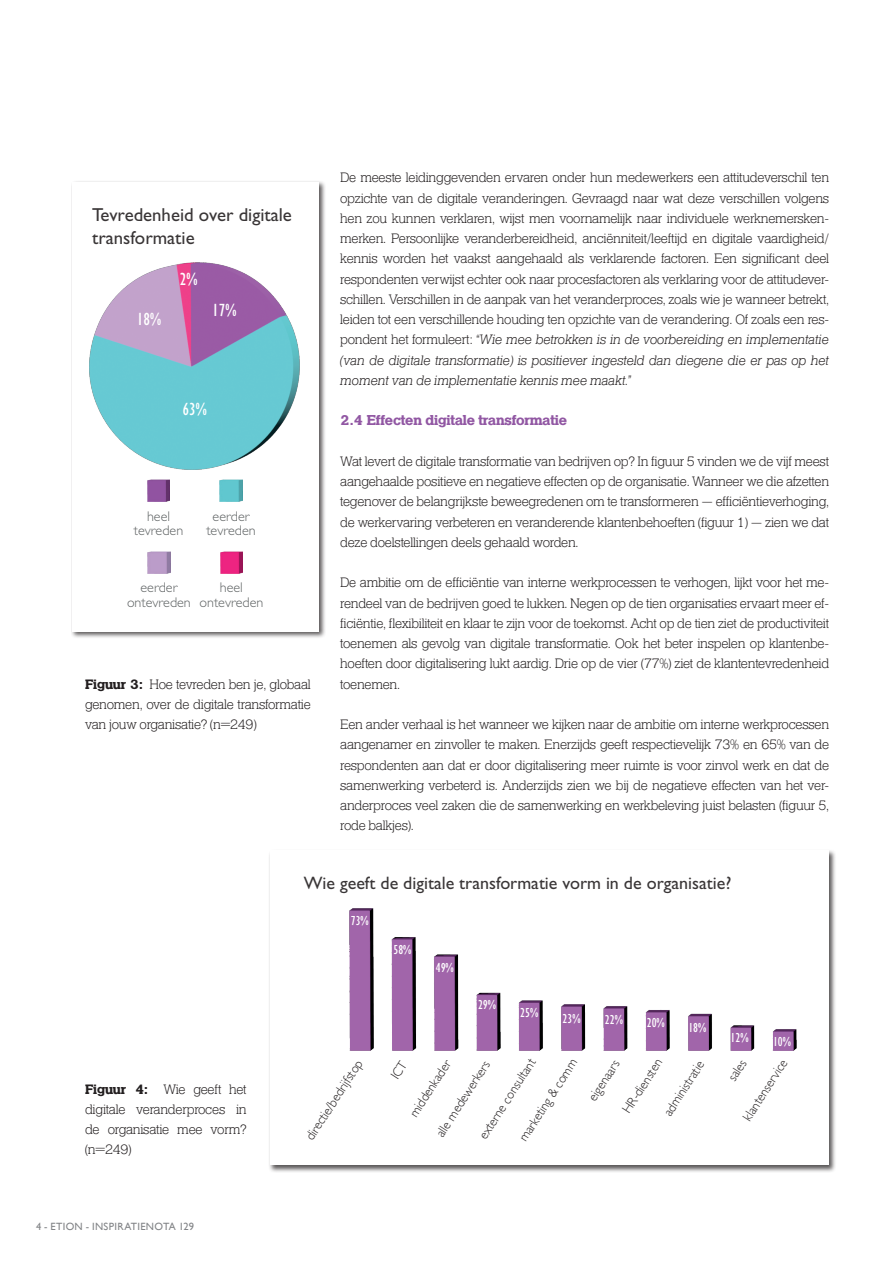
<style>
.page{position:relative;width:893px;height:1263px;background:#fff}
.page>*{position:absolute;margin:0;border:0;box-sizing:border-box;transform-origin:0 0}
.t1{font:18.75px/22.5px "Gill Sans Std";color:rgb(35 31 32/.9)}
.t2{font:condensed 18.15px "Gill Sans Std";color:#fff}
.t3{font:18px "Gill Sans Std";color:rgb(35 31 32/.9)}
.t4{font:700 15px "Helserif";letter-spacing:-.02em;color:#9157a3}
.t5{font:300 14.25px/20.2px "Helserif";letter-spacing:-.02em;color:#231f20;text-align:justify}
.t6{font:300 14.1px/14.1px "Gill Sans Std";color:#5d6162;text-align:center}
.t7{font:300 13.5px "Gill Sans Std";color:#231f20;scale:.94 1}
.t8{font:condensed 13.5px "Gill Sans Std";color:#fff}
.t9{font:10.5px "Gill Sans";letter-spacing:.025em;color:#818386}
.s1{font-weight:700}
.s2{font-style:italic}
</style>
<div class="page">
<div style="left:269px;top:849px;width:568px;height:324px;background:#231f20;opacity:.75"></div>
<div style="left:270px;top:851px;width:559px;height:314px;background:#fff"></div>
<div style="left:71px;top:181px;width:256px;height:458px;background:#231f20;opacity:.75"></div>
<div style="left:72px;top:182px;width:247px;height:449px;background:#fff"></div>
<img style="left:220px;top:551px;width:22px;height:22px">
<img style="left:89px;top:262px;width:211px;height:207px">
<img style="left:148px;top:551px;width:22px;height:22px">
<img style="left:220px;top:479px;width:22px;height:23px">
<img style="left:147px;top:479px;width:23px;height:23px">
<img style="left:349px;top:908px;width:447px;height:143px">
<h1 class="t1" style="left:92px;top:204px;width:201px">Tevredenheid over digitale transformatie</h1>
<p class="t2" style="left:137px;top:309px;width:26px">18%</p>
<p class="t2" style="left:180px;top:269px;width:19px">2%</p>
<p class="t2" style="left:212px;top:300px;width:26px">17%</p>
<p class="t2" style="left:183px;top:400px;width:26px">63%</p>
<p class="t6" style="left:134px;top:509px;width:51px">heel tevreden</p>
<p class="t6" style="left:206px;top:509px;width:51px">eerder tevreden</p>
<p class="t6" style="left:127px;top:581px;width:65px">eerder ontevreden</p>
<p class="t6" style="left:199px;top:581px;width:65px">heel ontevreden</p>
<p class="t5" style="left:85px;top:674px;width:227px"><span class="s1">Figuur 3:</span> Hoe tevreden ben je, globaal genomen, over de digitale transformatie van jouw organisatie? (n=249)</p>
<p class="t5" style="left:340px;top:168px;width:491px">De meeste leidinggevenden ervaren onder hun medewerkers een attitudeverschil ten opzichte van de digitale veranderingen. Gevraagd naar wat deze verschillen volgens hen zou kunnen verklaren, wijst men voornamelijk naar individuele werknemersken&shy;merken. Persoonlijke veranderbereidheid, anciënniteit/leeftijd en digitale vaardigheid/ kennis worden het vaakst aangehaald als verklarende factoren. Een significant deel respondenten verwijst echter ook naar procesfactoren als verklaring voor de attitudever&shy;schillen. Verschillen in de aanpak van het veranderproces, zoals wie je wanneer betrekt, leiden tot een verschillende houding ten opzichte van de verandering. Of zoals een res&shy;pondent het formuleert: <span class="s2">“Wie mee betrokken is in de voorbereiding en implementatie (van de digitale transformatie) is positiever ingesteld dan diegene die er pas op het moment van de implementatie kennis mee maakt.”</span></p>
<p class="t4" style="left:340px;top:411px;width:229px">2.4 Effecten digitale transformatie</p>
<p class="t5" style="left:340px;top:452px;width:491px">Wat levert de digitale transformatie van bedrijven op? In figuur 5 vinden we de vijf meest aangehaalde positieve en negatieve effecten op de organisatie. Wanneer we die afzetten tegenover de belangrijkste beweegredenen om te transformeren — efficiëntieverhoging, de werkervaring verbeteren en veranderende klantenbehoeften (figuur 1) — zien we dat deze doelstellingen deels gehaald worden.</p>
<p class="t5" style="left:340px;top:573px;width:491px">De ambitie om de efficiëntie van interne werkprocessen te verhogen, lijkt voor het me&shy;rendeel van de bedrijven goed te lukken. Negen op de tien organisaties ervaart meer ef&shy;ficiëntie, flexibiliteit en klaar te zijn voor de toekomst. Acht op de tien ziet de productiviteit toenemen als gevolg van digitale transformatie. Ook het beter inspelen op klantenbe&shy;hoeften door digitalisering lukt aardig. Drie op de vier (77%) ziet de klantentevredenheid toenemen.</p>
<p class="t5" style="left:340px;top:715px;width:491px">Een ander verhaal is het wanneer we kijken naar de ambitie om interne werkprocessen aangenamer en zinvoller te maken. Enerzijds geeft respectievelijk 73% en 65% van de respondenten aan dat er door digitalisering meer ruimte is voor zinvol werk en dat de samenwerking verbeterd is. Anderzijds zien we bij de negatieve effecten van het ver&shy;anderproces veel zaken die de samenwerking en werkbeleving juist belasten (figuur 5, rode balkjes).</p>
<p class="t3" style="left:304px;top:872px;width:429px">Wie geeft de digitale transformatie vorm in de organisatie?</p>
<p class="t5" style="left:85px;top:1079px;width:163px"><span class="s1">Figuur 4:</span> Wie geeft het digitale veranderproces in de organisatie mee vorm? (n=249)</p>
<p class="t9" style="left:36px;top:1220px;width:160px">4 - ETION - INSPIRATIENOTA 129</p>
<p class="t8" style="left:351px;top:913px;width:20px">73%</p>
<p class="t7" style="left:302px;top:1135px;width:101px;rotate:-57deg">directie/bedrijfstop</p>
<p class="t8" style="left:393px;top:943px;width:20px">58%</p>
<p class="t8" style="left:436px;top:960px;width:20px">49%</p>
<p class="t8" style="left:478px;top:998px;width:20px">29%</p>
<p class="t8" style="left:520px;top:1005px;width:20px">25%</p>
<p class="t8" style="left:563px;top:1011px;width:20px">23%</p>
<p class="t8" style="left:605px;top:1012px;width:20px">22%</p>
<p class="t8" style="left:647px;top:1015px;width:20px">20%</p>
<p class="t8" style="left:688px;top:1020px;width:20px">18%</p>
<p class="t7" style="left:475px;top:1133px;width:100px;rotate:-57deg">externe consultant</p>
<p class="t7" style="left:516px;top:1136px;width:103px;rotate:-57deg">marketing &amp; comm</p>
<p class="t7" style="left:406px;top:1111px;width:71px;rotate:-57deg">middenkader</p>
<p class="t7" style="left:433px;top:1131px;width:95px;rotate:-57deg">alle medewerkers</p>
<p class="t7" style="left:619px;top:1107px;width:67px;rotate:-57deg">HR-diensten</p>
<p class="t7" style="left:660px;top:1111px;width:69px;rotate:-57deg">administratie</p>
<p class="t7" style="left:585px;top:1095px;width:51px;rotate:-57deg">eigenaars</p>
<p class="t8" style="left:731px;top:1030px;width:20px">12%</p>
<p class="t8" style="left:773px;top:1034px;width:20px">10%</p>
<p class="t7" style="left:740px;top:1115px;width:76px;rotate:-57deg">klantenservice</p>
<p class="t7" style="left:725px;top:1076px;width:26px;rotate:-57deg">sales</p>
</div>
